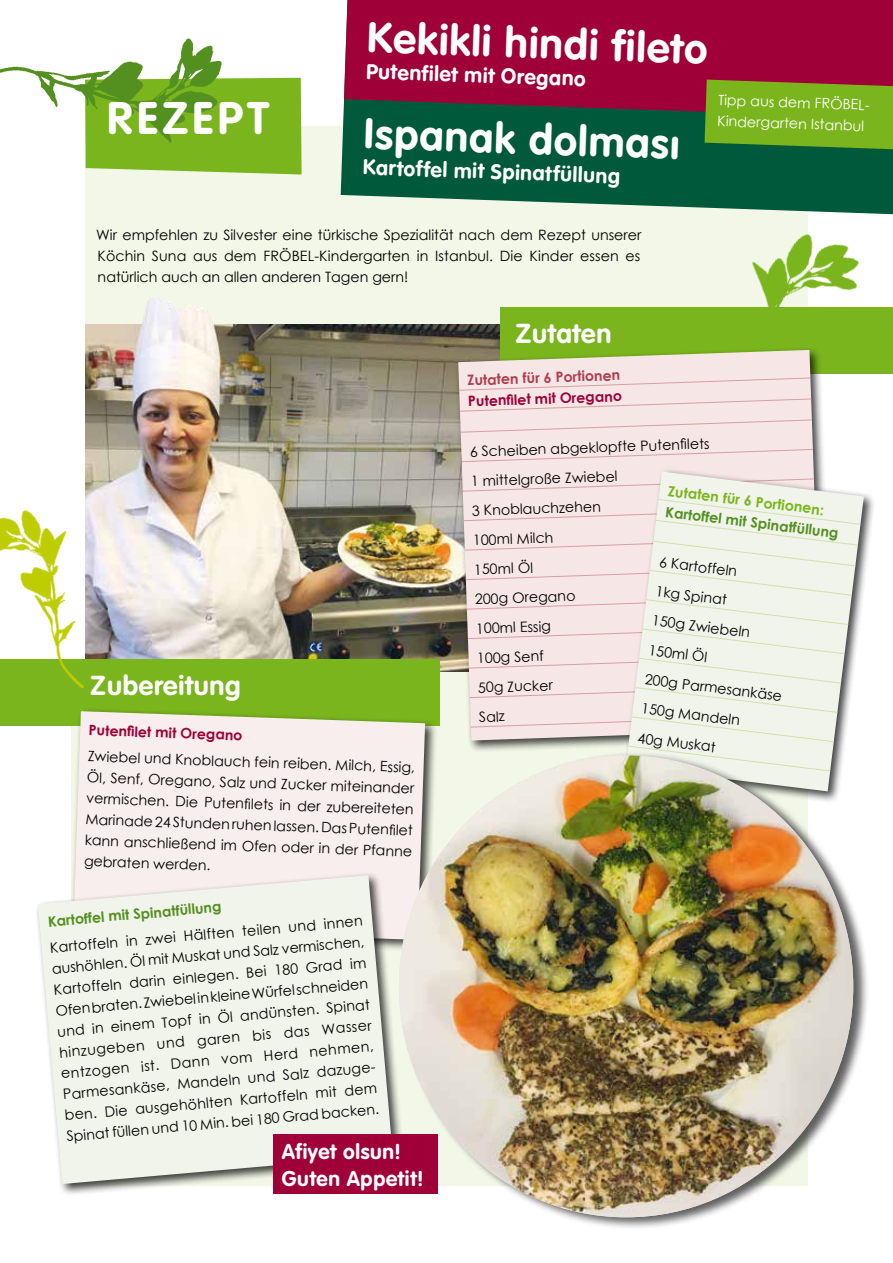
<style>
.page{position:relative;width:893px;height:1263px;background:#fff}
.page>*{position:absolute;margin:0;border:0;box-sizing:border-box;transform-origin:0 0}
.t1{font:700 45px "VAG Rounded";letter-spacing:.1em;color:#fff}
.t2{font:700 42px "VAG Rounded";color:#fff}
.t3{font:700 27px "VAG Rounded";letter-spacing:.025em;color:#fff}
.t4{font:700 21px/26.2px "VAG Rounded";letter-spacing:.03em;color:#fff}
.t5{font:14.25px/21px "Century Gothic";color:#000}
.t6{font:700 14.25px "Century Gothic";color:#549020}
.t7{font:700 14.25px "Century Gothic";color:#9f0038}
.t8{font:14.25px/21px "Century Gothic";color:#fff}
.t9{font:700 14.25px "Century Gothic";color:#7ab51d}
.t10{font:700 14.25px "Century Gothic";color:#af3d51}
</style>
<div class="page">
<div style="left:85px;top:126px;width:723px;height:255px;background:#f2f7e8"></div>
<img style="left:751px;top:214px;width:142px;height:160px">
<img style="left:85px;top:324px;width:415px;height:348px">
<svg style="left:85px;top:78px;width:217px;height:97px;background:#85bb30"></svg>
<div style="left:500px;top:307px;width:393px;height:66px;background:#7ab51d"></div>
<div style="left:0;top:659px;width:440px;height:67px;background:#7ab51d"></div>
<div style="left:455px;top:346px;width:380px;height:406px;background:#000;opacity:.75"></div>
<svg style="left:458px;top:350px;width:365px;height:390px;background:#e4dccf"></svg>
<svg style="left:458px;top:377px;width:353px;height:14px"></svg>
<svg style="left:459px;top:398px;width:353px;height:14px;background:#f3e1e0"></svg>
<svg style="left:460px;top:419px;width:353px;height:14px;background:#f3e1e0"></svg>
<svg style="left:461px;top:449px;width:353px;height:13px;background:#f3e0e0"></svg>
<svg style="left:462px;top:478px;width:160px;height:14px;background:#f3e1e0"></svg>
<div style="left:622px;top:468px;width:253px;height:335px;background:#000;opacity:.75"></div>
<svg style="left:626px;top:472px;width:238px;height:279px"></svg>
<svg style="left:463px;top:499px;width:398px;height:252px;background:#ede9e2"></svg>
<div style="left:70px;top:708px;width:367px;height:244px;background:#000;opacity:.75"></div>
<div style="left:73px;top:711px;width:352px;height:161px;background:#f8eeed"></div>
<div style="left:34px;top:872px;width:371px;height:324px;background:#000;opacity:.75"></div>
<svg style="left:38px;top:875px;width:355px;height:309px;background:#edf0e7"></svg>
<div style="left:399px;top:751px;width:471px;height:478px;background:#000;opacity:.63"></div>
<img style="left:399px;top:755px;width:454px;height:462px">
<div style="left:273px;top:1134px;width:165px;height:60px;background:#9f0038"></div>
<img style="left:135px;top:298px;width:85px;height:62px">
<img style="left:0;top:38px;width:232px;height:126px">
<img style="left:0;top:480px;width:143px;height:234px">
<svg style="left:341px;top:101px;width:552px;height:113px;background:#1b6a4e"></svg>
<svg style="left:344px;top:0;width:549px;height:118px;background:#920738"></svg>
<svg style="left:705px;top:80px;width:188px;height:69px;background:#76a81f"></svg>
<h1 class="t1" style="left:107px;top:92px;width:163px">Rezept</h1>
<h2 class="t2" style="left:368px;top:13px;width:342px;rotate:2deg">Kekikli hindi fileto</h2>
<h3 class="t4" style="left:367px;top:58px;width:221px;rotate:2deg">Putenfilet mit Oregano</h3>
<h2 class="t2" style="left:365px;top:109px;width:317px;rotate:2deg">Ispanak dolması</h2>
<h3 class="t4" style="left:363px;top:154px;width:259px;rotate:2deg">Kartoffel mit Spinatfüllung</h3>
<p class="t8" style="left:719px;top:89px;width:155px;rotate:2deg">Tipp aus dem FRÖBEL-<br>Kindergarten Istanbul</p>
<p class="t5" style="left:96px;top:224px;width:547px;text-align:justify">Wir empfehlen zu Silvester eine türkische Spezialität nach dem Rezept unserer Köchin Suna aus dem FRÖBEL-Kindergarten in Istanbul. Die Kinder essen es natürlich auch an allen anderen Tagen gern!</p>
<h3 class="t3" style="left:515px;top:318px;width:98px">Zutaten</h3>
<h3 class="t3" style="left:90px;top:669px;width:152px">Zubereitung</h3>
<p class="t7" style="left:89px;top:719px;width:155px;rotate:2deg">Putenfi let mit Oregano</p>
<p class="t5" style="left:88px;top:745px;width:329px;text-align:justify;rotate:2deg">Zwiebel und Knoblauch fein reiben. Milch, Essig, Öl, Senf, Oregano, Salz und Zucker miteinander vermischen. Die Putenfi lets in der zubereiteten Marinade 24 Stunden ruhen lassen. Das Putenfi let kann anschließend im Ofen oder in der Pfanne gebraten werden.</p>
<p class="t6" style="left:47px;top:911px;width:176px;rotate:-5deg">Kartoffel mit Spinatfüllung</p>
<p class="t5" style="left:49px;top:937px;width:317px;rotate:-5deg">Kartoffeln in zwei Hälften teilen und innen aushöhlen. Öl mit Muskat und Salz vermischen, Kartoffeln darin einlegen. Bei 180 Grad im Ofen braten. Zwiebel in kleine Würfel schneiden und in einem Topf in Öl andünsten. Spinat hinzugeben und garen bis das Wasser entzogen ist. Dann vom Herd nehmen, Parmesankäse, Mandeln und Salz dazuge&shy;ben. Die ausgehöhlten Kartoffeln mit dem Spinat füllen und 10 Min. bei 180 Grad backen.</p>
<h3 class="t4" style="left:282px;top:1138px;width:143px">Afiyet olsun!<br>Guten Appetit!</h3>
<p class="t10" style="left:467px;top:369px;width:155px;rotate:-2deg">Zutaten für 6 Portionen</p>
<p class="t7" style="left:468px;top:390px;width:155px;rotate:-2deg">Putenfi let mit Oregano</p>
<p class="t5" style="left:469px;top:437px;width:241px;line-height:29.5px;rotate:-2deg">6 Scheiben abgeklopfte Putenfi lets<br>1 mittelgroße Zwiebel<br>3 Knoblauchzehen<br>100ml Milch<br>150ml Öl<br>200g Oregano<br>100ml Essig<br>100g Senf<br>50g Zucker<br>Salz</p>
<p class="t9" style="left:669px;top:480px;width:159px;rotate:7deg">Zutaten für 6 Portionen:</p>
<p class="t6" style="left:667px;top:501px;width:176px;rotate:7deg">Kartoffel mit Spinatfüllung</p>
<p class="t5" style="left:661px;top:547px;width:139px;line-height:29.5px;rotate:7deg">6 Kartoffeln<br>1kg Spinat<br>150g Zwiebeln<br>150ml Öl<br>200g Parmesankäse<br>150g Mandeln<br>40g Muskat</p>
</div>
